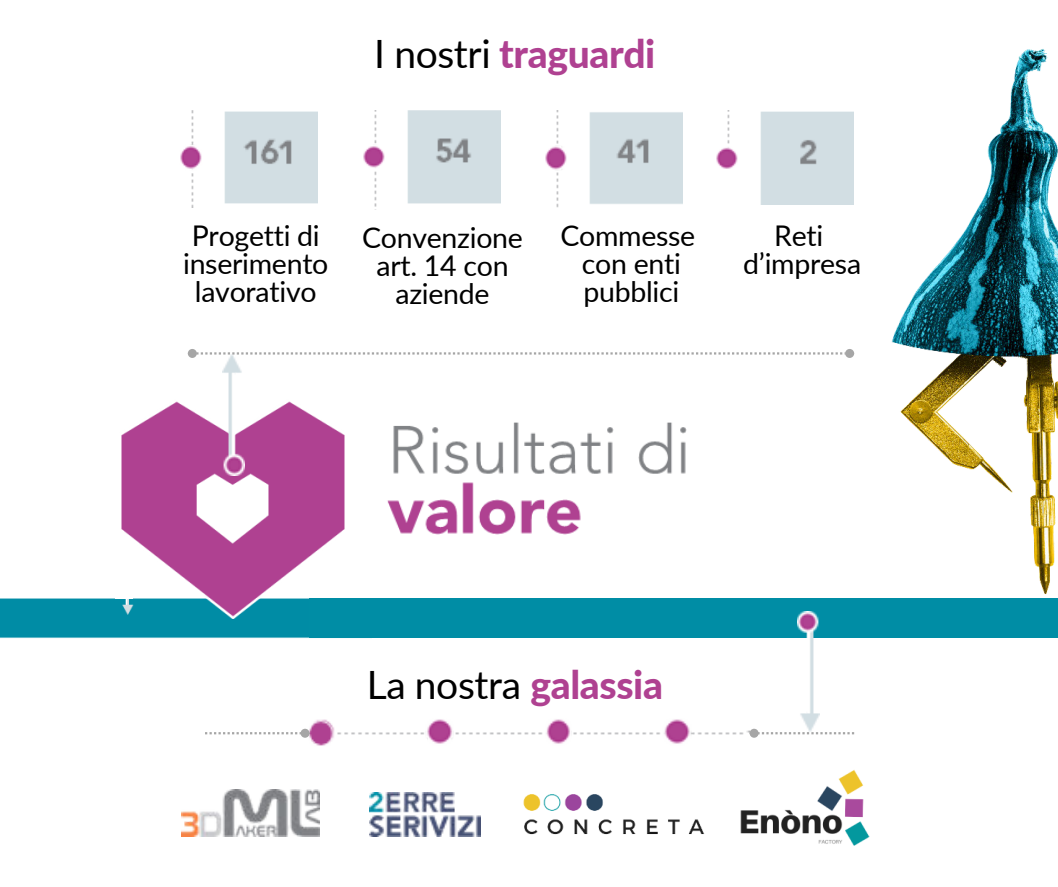
<style>
.page{position:relative;width:1058px;height:887px;background:#fff}
.page>*{position:absolute;margin:0;border:0;box-sizing:border-box;transform-origin:0 0}
.t1{font:800 39px "Lato";letter-spacing:-.01em;color:#af4191}
.t2{font:39px "Lato";letter-spacing:-.01em;color:#000}
.t3{font:28.5px/28.2px "Lato";letter-spacing:-.01em;color:#000;text-align:center}
.s1{font-weight:400;color:#000}
.s2{font-weight:800;color:#af4191}
</style>
<div class="page">
<img style="left:0;top:598px;width:372px;height:239px">
<img style="left:119px;top:401px;width:226px;height:217px">
<img style="left:387px;top:422px;width:300px;height:113px">
<div style="left:115px;top:549px;width:18px;height:49px;background:#fff"></div>
<img style="left:223px;top:354px;width:21px;height:121px">
<img style="left:545px;top:111px;width:137px;height:97px">
<img style="left:180px;top:111px;width:137px;height:96px">
<img style="left:363px;top:111px;width:137px;height:99px">
<img style="left:716px;top:111px;width:137px;height:94px">
<svg style="left:197px;top:352px;width:648px;height:2px"></svg>
<div style="left:189px;top:350px;width:7px;height:7px;background:#a6a6a6;border-radius:50%"></div>
<div style="left:188px;top:349px;width:9px;height:9px;border:2px solid #a6a6a6;border-radius:50%"></div>
<div style="left:846px;top:350px;width:7px;height:7px;background:#a6a6a6;border-radius:50%"></div>
<div style="left:845px;top:349px;width:9px;height:9px;border:2px solid #a6a6a6;border-radius:50%"></div>
<svg style="left:758px;top:732px;width:96px;height:2px"></svg>
<div style="left:750px;top:729px;width:7px;height:7px;background:#a6a6a6;border-radius:50%"></div>
<div style="left:749px;top:728px;width:9px;height:9px;border:2px solid #a6a6a6;border-radius:50%"></div>
<img style="left:181px;top:789px;width:139px;height:47px">
<img style="left:370px;top:792px;width:110px;height:44px">
<img style="left:308px;top:718px;width:441px;height:28px">
<svg style="left:205px;top:732px;width:95px;height:2px"></svg>
<div style="left:302px;top:729px;width:6px;height:7px;background:#a6a6a6;border-radius:50%"></div>
<div style="left:300px;top:728px;width:9px;height:9px;border:2px solid #a6a6a6;border-radius:50%"></div>
<img style="left:523px;top:794px;width:182px;height:41px">
<img style="left:740px;top:770px;width:130px;height:76px">
<div style="left:309px;top:598px;width:749px;height:40px;background:#008da5"></div>
<img style="left:797px;top:611px;width:22px;height:120px">
<img style="left:861px;top:49px;width:197px;height:562px">
<h1 class="t1" style="left:374px;top:24px;width:283px"><span class="s1">I nostri</span> traguardi</h1>
<p class="t3" style="left:183px;top:220px;width:147px">Progetti di inserimento lavorativo</p>
<p class="t3" style="left:560px;top:220px;width:136px">Commesse con enti pubblici</p>
<p class="t3" style="left:362px;top:222px;width:162px">Convenzione art. 14 con aziende</p>
<p class="t3" style="left:743px;top:220px;width:119px">Reti d’impresa</p>
<h1 class="t2" style="left:367px;top:656px;width:298px">La nostra <span class="s2">galassia</span></h1>
</div>
